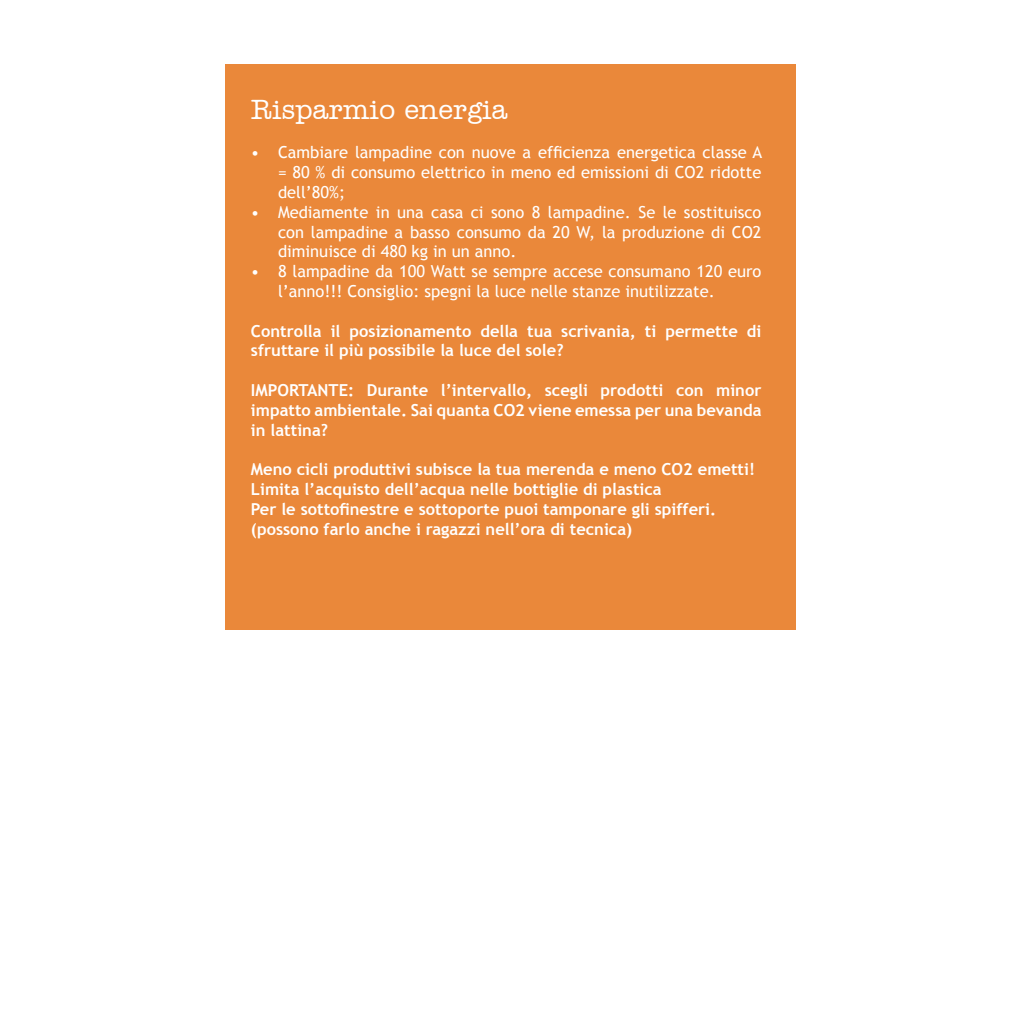
<style>
.page{position:relative;width:1021px;height:1021px;background:#fff}
.page>*{position:absolute;margin:0;border:0;box-sizing:border-box;transform-origin:0 0}
.t1{font:500 28.5px "Amer Typewriter IT Cby BT";color:#fff}
.t2{font:700 16.5px/19.8px "Trebuchet MS";color:#fff}
.t3{font:16.5px/19.8px "Trebuchet MS";color:#fff;text-align:justify}
</style>
<div class="page">
<div style="left:225px;top:64px;width:570px;height:565px;background:#ea883a"></div>
<h1 class="t1" style="left:251px;top:92px;width:258px">Risparmio energia</h1>
<p class="t3" style="left:278px;top:143px;width:486px;text-indent:-27px">• Cambiare lampadine con nuove a efficienza energetica classe A = 80 % di consumo elettrico in meno ed emissioni di CO2 ridotte dell’80%;</p>
<p class="t3" style="left:278px;top:202px;width:485px;text-indent:-27px">• Mediamente in una casa ci sono 8 lampadine. Se le sostituisco con lampadine a basso consumo da 20 W, la produzione di CO2 diminuisce di 480 kg in un anno.</p>
<p class="t3" style="left:278px;top:262px;width:485px;text-indent:-27px">• 8 lampadine da 100 Watt se sempre accese consumano 120 euro l’anno!!! Consiglio: spegni la luce nelle stanze inutilizzate.</p>
<p class="t2" style="left:251px;top:321px;width:512px">Controlla il posizionamento della tua scrivania, ti permette di sfruttare il più possibile la luce del sole?</p>
<p class="t2" style="left:251px;top:380px;width:512px;text-align:justify">IMPORTANTE: Durante l’intervallo, scegli prodotti con minor impatto ambientale. Sai quanta CO2 viene emessa per una bevanda in lattina?</p>
<p class="t2" style="left:251px;top:459px;width:505px">Meno cicli produttivi subisce la tua merenda e meno CO2 emetti!<br>Limita l’acquisto dell’acqua nelle bottiglie di plastica<br>Per le sottofinestre e sottoporte puoi tamponare gli spifferi. (possono farlo anche i ragazzi nell’ora di tecnica)</p>
</div>
